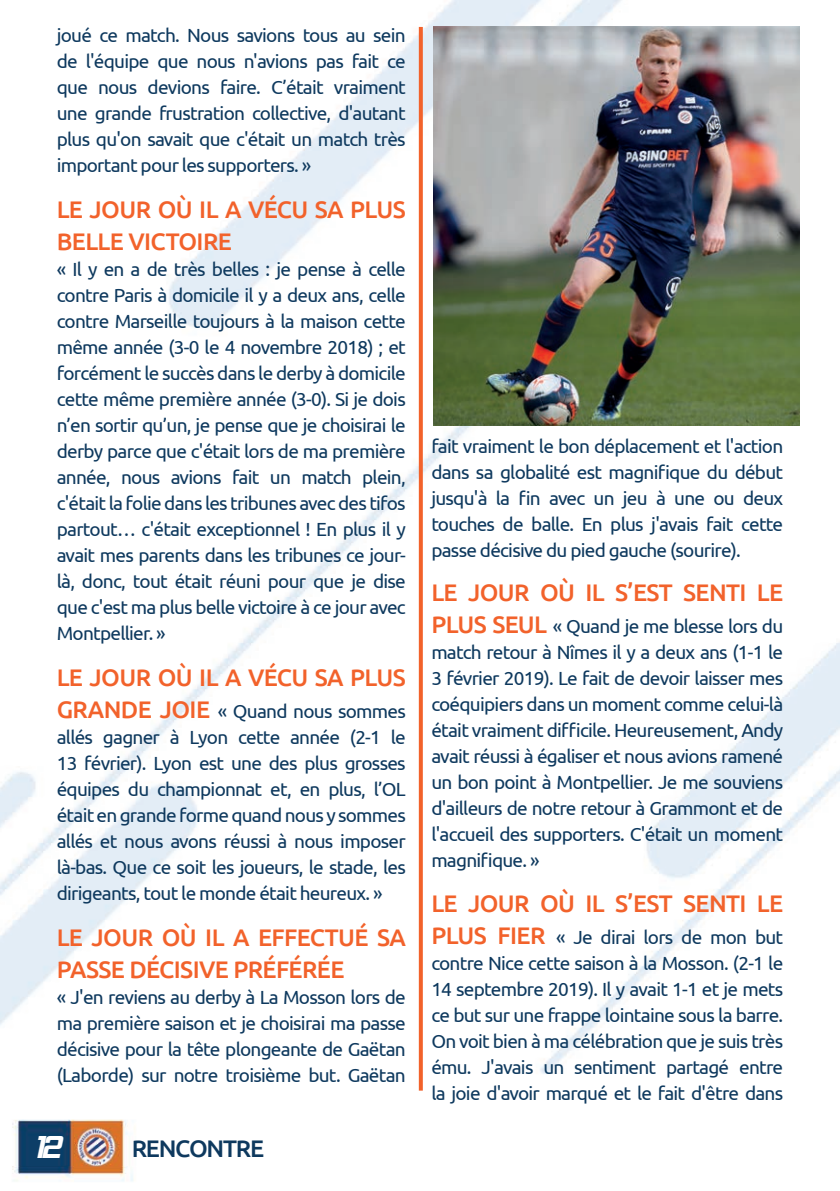
<style>
.page{position:relative;width:840px;height:1191px;background:#fff}
.page>*{position:absolute;margin:0;border:0;box-sizing:border-box;transform-origin:0 0}
.t1{font:italic 700 32px "Hemi Head Rg";color:#fff}
.t2{font:500 24px/32px "Ubuntu";letter-spacing:-.025em;color:#f2622b}
.t3{font:500 24px "Ubuntu";letter-spacing:-.05em;color:#0e395e}
.t4{font:19px/26px "Ubuntu";letter-spacing:-.04em;color:#0e395e;text-align:justify}
.s1{font-weight:500;font-size:24px;color:#f2622b}
</style>
<div class="page">
<img style="left:0;top:0;width:839px;height:1181px">
<svg style="left:418px;top:27px;width:4px;height:1063px;background:#f38256"></svg>
<img style="left:433px;top:27px;width:365px;height:398px">
<p class="t4" style="left:57px;top:21px;width:350px">joué ce match. Nous savions tous au sein de l'équipe que nous n'avions pas fait ce que nous devions faire. C’était vraiment une grande frustration collective, d'autant plus qu'on savait que c'était un match très important pour les supporters. »</p>
<p class="t2" style="left:57px;top:192px;width:350px">LE JOUR OÙ IL A VÉCU SA PLUS<br>BELLE VICTOIRE</p>
<p class="t4" style="left:57px;top:255px;width:350px">« Il y en a de très belles : je pense à celle contre Paris à domicile il y a deux ans, celle contre Marseille toujours à la maison cette même année (3-0 le 4 novembre 2018) ; et forcément le succès dans le derby à domicile cette même première année (3-0). Si je dois n’en sortir qu’un, je pense que je choisirai le derby parce que c'était lors de ma première année, nous avions fait un match plein, c'était la folie dans les tribunes avec des tifos partout… c'était exceptionnel ! En plus il y avait mes parents dans les tribunes ce jour&shy;là, donc, tout était réuni pour que je dise que c'est ma plus belle victoire à ce jour avec Montpellier. »</p>
<p class="t2" style="left:57px;top:660px;width:350px">LE JOUR OÙ IL A VÉCU SA PLUS</p>
<p class="t4" style="left:57px;top:697px;width:350px"><span class="s1">GRANDE JOIE</span> « Quand nous sommes allés gagner à Lyon cette année (2-1 le 13 février). Lyon est une des plus grosses équipes du championnat et, en plus, l’OL était en grande forme quand nous y sommes allés et nous avons réussi à nous imposer là-bas. Que ce soit les joueurs, le stade, les dirigeants, tout le monde était heureux. »</p>
<p class="t2" style="left:57px;top:920px;width:350px">LE JOUR OÙ IL A EFFECTUÉ SA<br>PASSE DÉCISIVE PRÉFÉRÉE</p>
<p class="t4" style="left:57px;top:983px;width:350px">« J'en reviens au derby à La Mosson lors de ma première saison et je choisirai ma passe décisive pour la tête plongeante de Gaëtan (Laborde) sur notre troisième but. Gaëtan</p>
<h1 class="t1" style="left:34px;top:1127px;width:29px">12</h1>
<p class="t3" style="left:132px;top:1132px;width:134px">RENCONTRE</p>
<p class="t4" style="left:431px;top:433px;width:353px">fait vraiment le bon déplacement et l'action dans sa globalité est magnifique du début jusqu'à la fin avec un jeu à une ou deux touches de balle. En plus j'avais fait cette passe décisive du pied gauche (sourire).</p>
<p class="t2" style="left:431px;top:576px;width:353px">LE JOUR OÙ IL S’EST SENTI LE</p>
<p class="t4" style="left:431px;top:613px;width:353px"><span class="s1">PLUS SEUL</span> « Quand je me blesse lors du match retour à Nîmes il y a deux ans (1-1 le 3 février 2019). Le fait de devoir laisser mes coéquipiers dans un moment comme celui-là était vraiment difficile. Heureusement, Andy avait réussi à égaliser et nous avions ramené un bon point à Montpellier. Je me souviens d'ailleurs de notre retour à Grammont et de l'accueil des supporters. C'était un moment magnifique. »</p>
<p class="t2" style="left:431px;top:886px;width:353px">LE JOUR OÙ IL S’EST SENTI LE</p>
<p class="t4" style="left:431px;top:923px;width:353px"><span class="s1">PLUS FIER</span> « Je dirai lors de mon but contre Nice cette saison à la Mosson. (2-1 le 14 septembre 2019). Il y avait 1-1 et je mets ce but sur une frappe lointaine sous la barre.<br>On voit bien à ma célébration que je suis très ému. J'avais un sentiment partagé entre la joie d'avoir marqué et le fait d'être dans</p>
</div>
